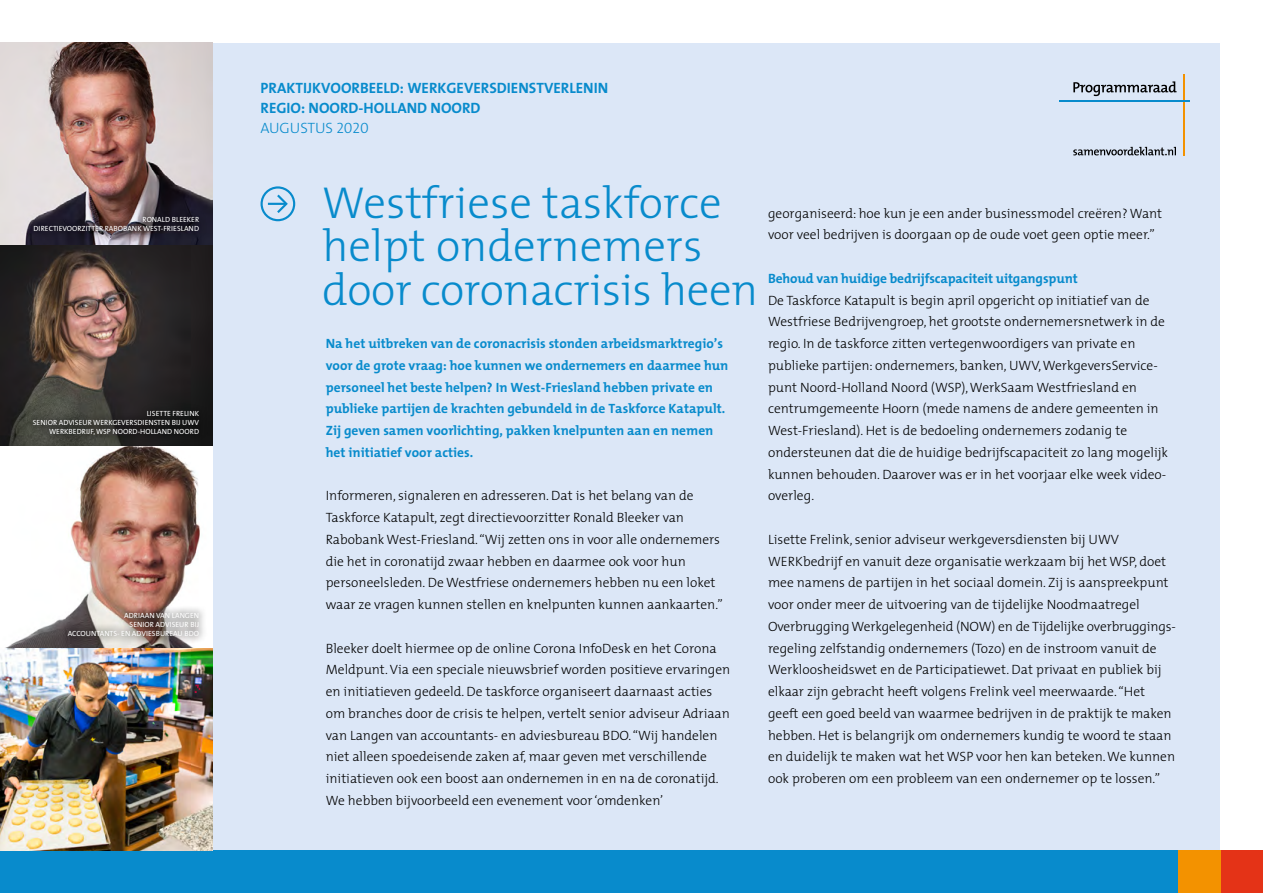
<style>
.page{position:relative;width:1263px;height:893px;background:#fff}
.page>*{position:absolute;margin:0;border:0;box-sizing:border-box;transform-origin:0 0}
.t1{font:300 45px/43.5px "The Mix";color:#088bcc}
.t2{font:15px "The Mix Bold Caps";color:#088bcc}
.t3{font:15px "The Mix Light Caps";color:#088bcc}
.t4{font:300 13.5px/21.8px "The Mix";color:#000}
.t5{font:700 13.5px/21.8px "The Mix";color:#088bcc}
.t6{font:7.5px/9px "The Mix";color:#fff;text-align:right}
</style>
<div class="page">
<div style="left:43px;top:43px;width:1177px;height:807px;background:#dce7f7"></div>
<div style="left:0;top:850px;width:1178px;height:43px;background:#088bcc"></div>
<div style="left:1220px;top:850px;width:43px;height:43px;background:#e43317"></div>
<div style="left:1178px;top:850px;width:42px;height:43px;background:#f39200"></div>
<hr style="left:1183px;top:74px;width:1px;height:82px;background:#f39200">
<hr style="left:1060px;top:100px;width:130px;height:2px;background:#088bcc">
<svg style="left:1073px;top:81px;width:103px;height:15px"></svg>
<svg style="left:1073px;top:147px;width:103px;height:8px"></svg>
<svg style="left:261px;top:186px;width:34px;height:35px"></svg>
<img style="left:0;top:244px;width:213px;height:202px">
<svg style="left:5px;top:446px;width:208px;height:202px"></svg>
<img style="left:0;top:43px;width:213px;height:201px">
<img style="left:0;top:648px;width:213px;height:202px">
<svg style="left:26px;top:209px;width:181px;height:31px;background:#423943"></svg>
<svg style="left:26px;top:403px;width:181px;height:40px;background:#2e2e2b"></svg>
<svg style="left:60px;top:604px;width:147px;height:40px;background:#a49894"></svg>
<p class="t6" style="left:143px;top:215px;width:58px">RONALD BLEEKER</p>
<p class="t6" style="left:33px;top:224px;width:167px">DIRECTIEVOORZITTER RABOBANK WEST-FRIESLAND</p>
<p class="t6" style="left:147px;top:409px;width:54px">LISETTE FRELINK</p>
<p class="t6" style="left:33px;top:418px;width:168px">SENIOR ADVISEUR WERKGEVERSDIENSTEN BIJ UWV<br>WERKBEDRIJF, WSP NOORD-HOLLAND NOORD</p>
<p class="t6" style="left:124px;top:610px;width:76px">ADRIAAN VAN LANGEN</p>
<p class="t6" style="left:130px;top:619px;width:71px">SENIOR ADVISEUR BIJ</p>
<p class="t6" style="left:68px;top:628px;width:133px">ACCOUNTANTS- EN ADVIESBUREAU BDO</p>
<p class="t2" style="left:261px;top:75px;width:349px">PRAKTIJKVOORBEELD: WERKGEVERSDIENSTVERLENIN</p>
<p class="t2" style="left:261px;top:95px;width:222px">REGIO: NOORD-HOLLAND NOORD</p>
<p class="t3" style="left:261px;top:116px;width:110px">AUGUSTUS 2020</p>
<p class="t1" style="left:322px;top:179px;width:401px">Westfriese taskforce helpt ondernemers</p>
<p class="t1" style="left:322px;top:266px;width:438px">door coronacrisis heen</p>
<p class="t5" style="left:326px;top:332px;width:404px">Na het uitbreken van de coronacrisis stonden arbeidsmarktregio’s voor de grote vraag: hoe kunnen we ondernemers en daarmee hun personeel het beste helpen? In West-Friesland hebben private en publieke partijen de krachten gebundeld in de Taskforce Katapult.<br>Zij geven samen voorlichting, pakken knelpunten aan en nemen het initiatief voor acties.</p>
<p class="t4" style="left:326px;top:484px;width:399px">Informeren, signaleren en adresseren. Dat is het belang van de Taskforce Katapult, zegt directievoorzitter Ronald Bleeker van Rabobank West-Friesland.“Wij zetten ons in voor alle ondernemers die het in coronatijd zwaar hebben en daarmee ook voor hun personeelsleden. De Westfriese ondernemers hebben nu een loket waar ze vragen kunnen stellen en knelpunten kunnen aankaarten.”</p>
<p class="t4" style="left:326px;top:637px;width:406px">Bleeker doelt hiermee op de online Corona InfoDesk en het Corona Meldpunt.Via een speciale nieuwsbrief worden positieve ervaringen en initiatieven gedeeld. De taskforce organiseert daarnaast acties om branches door de crisis te helpen, vertelt senior adviseur Adriaan van Langen van accountants- en adviesbureau BDO.“Wij handelen niet alleen spoedeisende zaken af, maar geven met verschillende initiatieven ook een boost aan ondernemen in en na de coronatijd.<br>We hebben bijvoorbeeld een evenement voor‘omdenken’</p>
<p class="t4" style="left:768px;top:202px;width:396px">georganiseerd: hoe kun je een ander businessmodel creëren? Want voor veel bedrijven is doorgaan op de oude voet geen optie meer.”</p>
<p class="t5" style="left:768px;top:267px;width:311px">Behoud van huidige bedrijfscapaciteit uitgangspunt</p>
<p class="t4" style="left:768px;top:289px;width:401px">De Taskforce Katapult is begin april opgericht op initiatief van de Westfriese Bedrijvengroep, het grootste ondernemersnetwerk in de regio. In de taskforce zitten vertegenwoordigers van private en publieke partijen: ondernemers, banken, UWV,WerkgeversService&shy;punt Noord-Holland Noord (WSP),WerkSaam Westfriesland en centrumgemeente Hoorn (mede namens de andere gemeenten in West-Friesland). Het is de bedoeling ondernemers zodanig te ondersteunen dat die de huidige bedrijfscapaciteit zo lang mogelijk kunnen behouden. Daarover was er in het voorjaar elke week video&shy;overleg.</p>
<p class="t4" style="left:768px;top:528px;width:409px">Lisette Frelink, senior adviseur werkgeversdiensten bij UWV WERKbedrijf en vanuit deze organisatie werkzaam bij het WSP, doet mee namens de partijen in het sociaal domein. Zij is aanspreekpunt voor onder meer de uitvoering van de tijdelijke Noodmaatregel Overbrugging Werkgelegenheid (NOW) en de Tijdelijke overbruggings&shy;regeling zelfstandig ondernemers (Tozo) en de instroom vanuit de Werkloosheidswet en de Participatiewet. Dat privaat en publiek bij elkaar zijn gebracht heeft volgens Frelink veel meerwaarde.“Het geeft een goed beeld van waarmee bedrijven in de praktijk te maken hebben. Het is belangrijk om ondernemers kundig te woord te staan en duidelijk te maken wat het WSP voor hen kan beteken.We kunnen ook proberen om een probleem van een ondernemer op te lossen.”</p>
</div>
